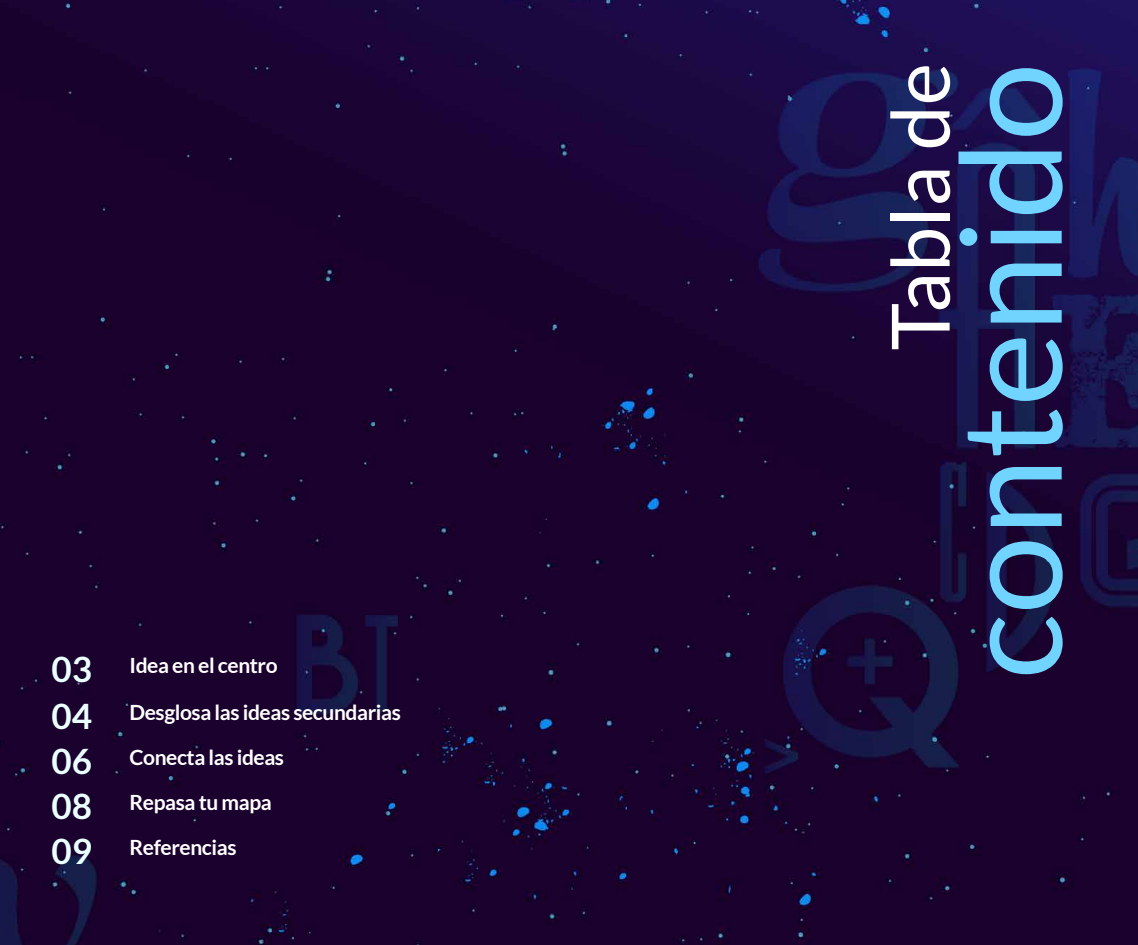
<style>
.page{position:relative;width:1138px;height:945px;background:#fff}
.page>*{position:absolute;margin:0;border:0;box-sizing:border-box;transform-origin:0 0}
.t1{font:140px "Lato";color:#71d4ff}
.t2{font:80.5px "Lato";color:#fff}
.t3{font:700 35px "Lato";color:#eaffff}
.t4{font:700 21px "Lato";letter-spacing:-.02em;color:#fff}
</style>
<div class="page">
<img style="left:0;top:0;width:1138px;height:945px">
<h3 class="t3" style="left:52px;top:649px;width:42px">03</h3>
<p class="t4" style="left:130px;top:653px;width:150px">Idea en el centro</p>
<h2 class="t2" style="left:875px;top:350px;width:289px;rotate:-90deg">Tabla de</h2>
<h1 class="t1" style="left:933px;top:679px;width:618px;rotate:-90deg">contenido</h1>
<h3 class="t3" style="left:52px;top:696px;width:42px">04</h3>
<p class="t4" style="left:130px;top:700px;width:273px">Desglosa las ideas secundarias</p>
<h3 class="t3" style="left:52px;top:741px;width:42px">06</h3>
<p class="t4" style="left:130px;top:745px;width:156px">Conecta las ideas</p>
<h3 class="t3" style="left:52px;top:786px;width:42px">08</h3>
<p class="t4" style="left:130px;top:790px;width:144px">Repasa tu mapa</p>
<h3 class="t3" style="left:52px;top:831px;width:42px">09</h3>
<p class="t4" style="left:130px;top:835px;width:108px">Referencias</p>
</div>
